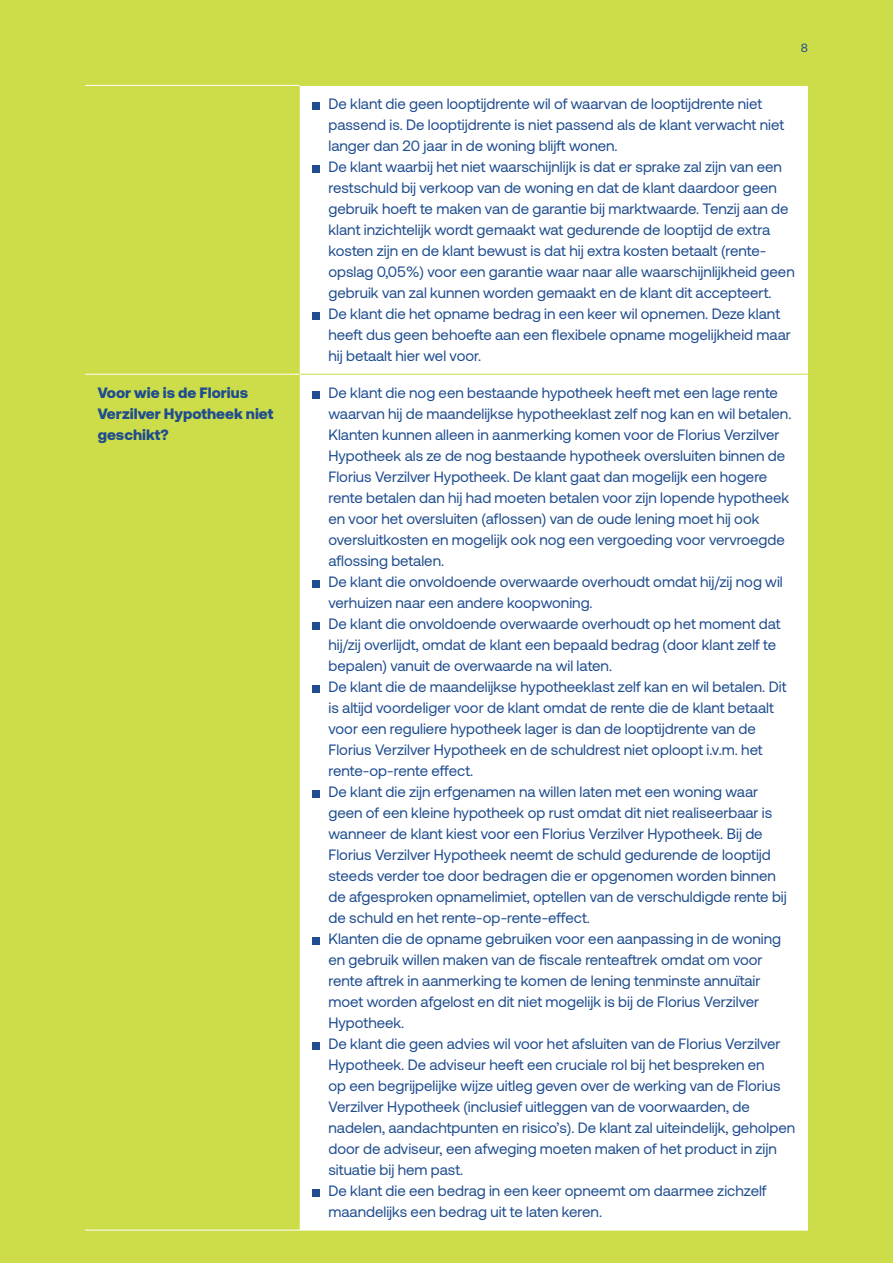
<style>
.page{position:relative;width:893px;height:1263px;background:#ccdd49}
.page>*{position:absolute;margin:0;border:0;box-sizing:border-box;transform-origin:0 0}
.t1{font:15px/21px "Aeonik";color:#1f4d8f}
.t2{font:900 15px/21px "Aeonik";color:#1f4d8f}
.t3{font:12px "Aeonik";color:#1f4d8f}
</style>
<div class="page">
<div style="left:300px;top:86px;width:508px;height:1144px;background:#fff"></div>
<hr style="left:85px;top:85px;width:215px;height:1px;background:#fff">
<hr style="left:85px;top:374px;width:215px;height:1px;background:#fff">
<hr style="left:85px;top:1230px;width:215px;height:1px;background:#fff">
<hr style="left:300px;top:374px;width:508px;height:1px;background:#ccdd49">
<hr style="left:300px;top:1230px;width:508px;height:1px;background:#fff">
<div style="left:313px;top:102px;width:7px;height:7px;background:#1f4d8f"></div>
<div style="left:313px;top:165px;width:7px;height:7px;background:#1f4d8f"></div>
<div style="left:313px;top:312px;width:7px;height:7px;background:#1f4d8f"></div>
<div style="left:313px;top:391px;width:7px;height:7px;background:#1f4d8f"></div>
<div style="left:313px;top:580px;width:7px;height:7px;background:#1f4d8f"></div>
<div style="left:313px;top:622px;width:7px;height:7px;background:#1f4d8f"></div>
<div style="left:313px;top:685px;width:7px;height:7px;background:#1f4d8f"></div>
<div style="left:313px;top:790px;width:7px;height:7px;background:#1f4d8f"></div>
<div style="left:313px;top:937px;width:7px;height:7px;background:#1f4d8f"></div>
<div style="left:313px;top:1042px;width:7px;height:7px;background:#1f4d8f"></div>
<div style="left:313px;top:1189px;width:7px;height:7px;background:#1f4d8f"></div>
<p class="t3" style="left:801px;top:41px;width:9px">8</p>
<p class="t1" style="left:328px;top:94px;width:468px">De klant die geen looptijdrente wil of waarvan de looptijdrente niet passend is. De looptijdrente is niet passend als de klant verwacht niet langer dan 20 jaar in de woning blijft wonen.<br>De klant waarbij het niet waarschijnlijk is dat er sprake zal zijn van een restschuld bij verkoop van de woning en dat de klant daardoor geen gebruik hoeft te maken van de garantie bij marktwaarde. Tenzij aan de klant inzichtelijk wordt gemaakt wat gedurende de looptijd de extra kosten zijn en de klant bewust is dat hij extra kosten betaalt (rente&shy;opslag 0,05%) voor een garantie waar naar alle waarschijnlijkheid geen gebruik van zal kunnen worden gemaakt en de klant dit accepteert.<br>De klant die het opname bedrag in een keer wil opnemen. Deze klant heeft dus geen behoefte aan een flexibele opname mogelijkheid maar hij betaalt hier wel voor.</p>
<p class="t2" style="left:98px;top:382px;width:177px">Voor wie is de Florius<br>Verzilver Hypotheek niet geschikt?</p>
<p class="t1" style="left:328px;top:382px;width:468px">De klant die nog een bestaande hypotheek heeft met een lage rente waarvan hij de maandelijkse hypotheeklast zelf nog kan en wil betalen.<br>Klanten kunnen alleen in aanmerking komen voor de Florius Verzilver Hypotheek als ze de nog bestaande hypotheek oversluiten binnen de Florius Verzilver Hypotheek. De klant gaat dan mogelijk een hogere rente betalen dan hij had moeten betalen voor zijn lopende hypotheek en voor het oversluiten (aflossen) van de oude lening moet hij ook oversluitkosten en mogelijk ook nog een vergoeding voor vervroegde aflossing betalen.<br>De klant die onvoldoende overwaarde overhoudt omdat hij/zij nog wil verhuizen naar een andere koopwoning.<br>De klant die onvoldoende overwaarde overhoudt op het moment dat hij/zij overlijdt, omdat de klant een bepaald bedrag (door klant zelf te bepalen) vanuit de overwaarde na wil laten.<br>De klant die de maandelijkse hypotheeklast zelf kan en wil betalen. Dit is altijd voordeliger voor de klant omdat de rente die de klant betaalt voor een reguliere hypotheek lager is dan de looptijdrente van de Florius Verzilver Hypotheek en de schuldrest niet oploopt i.v.m. het rente-op-rente effect.<br>De klant die zijn erfgenamen na willen laten met een woning waar geen of een kleine hypotheek op rust omdat dit niet realiseerbaar is wanneer de klant kiest voor een Florius Verzilver Hypotheek. Bij de Florius Verzilver Hypotheek neemt de schuld gedurende de looptijd steeds verder toe door bedragen die er opgenomen worden binnen de afgesproken opnamelimiet, optellen van de verschuldigde rente bij de schuld en het rente-op-rente-effect.<br>Klanten die de opname gebruiken voor een aanpassing in de woning en gebruik willen maken van de fiscale renteaftrek omdat om voor rente aftrek in aanmerking te komen de lening tenminste annuïtair moet worden afgelost en dit niet mogelijk is bij de Florius Verzilver Hypotheek.<br>De klant die geen advies wil voor het afsluiten van de Florius Verzilver Hypotheek. De adviseur heeft een cruciale rol bij het bespreken en<br>op een begrijpelijke wijze uitleg geven over de werking van de Florius Verzilver Hypotheek (inclusief uitleggen van de voorwaarden, de nadelen, aandachtpunten en risico’s). De klant zal uiteindelijk, geholpen door de adviseur, een afweging moeten maken of het product in zijn situatie bij hem past.<br>De klant die een bedrag in een keer opneemt om daarmee zichzelf maandelijks een bedrag uit te laten keren.</p>
</div>
